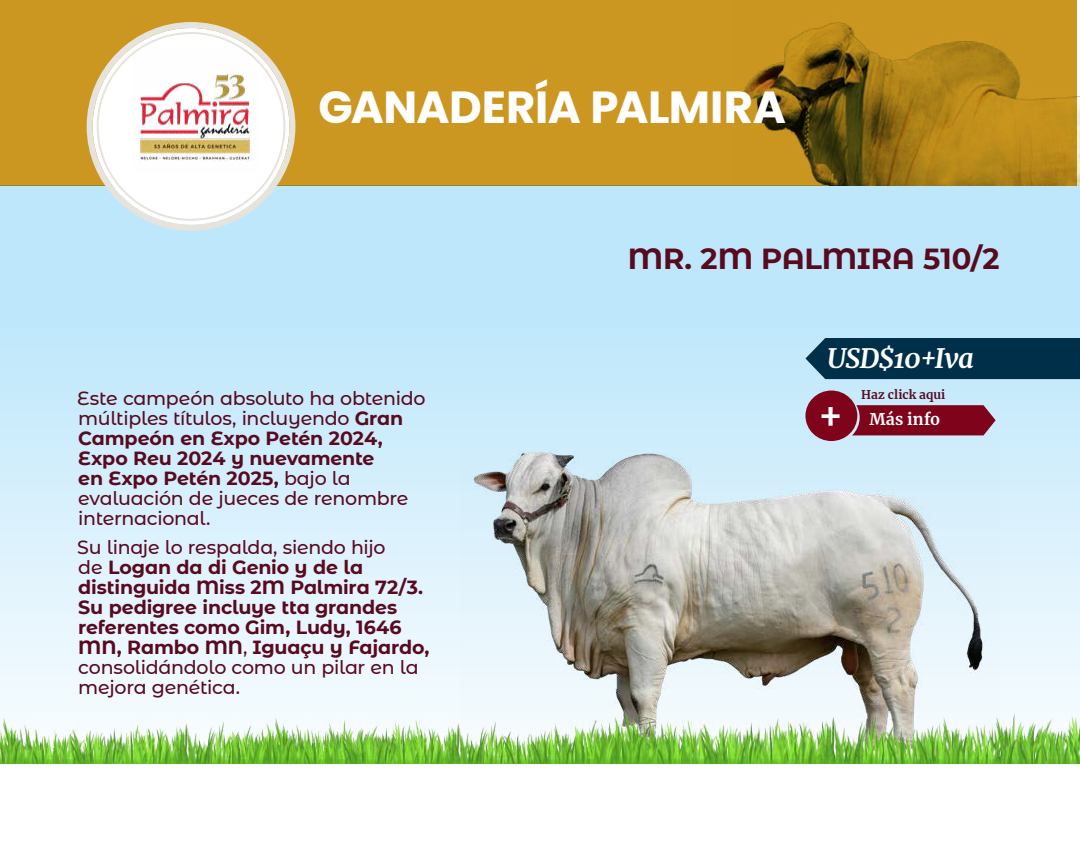
<style>
.page{position:relative;width:1080px;height:864px;background:#fff}
.page>*{position:absolute;margin:0;border:0;box-sizing:border-box;transform-origin:0 0}
.t1{font:700 45px "Poppins";letter-spacing:-.015em;color:#fff}
.t2{font:900 39px "Merriweather";color:#fff}
.t3{font:700 29px "Montserrat Alternates";letter-spacing:-.005em;color:#590a1f}
.t4{font:italic 700 27px "Merriweather";letter-spacing:-.02em;color:#fff}
.t5{font:700 19px/20px "Montserrat Alternates";letter-spacing:-.01em;color:#590a1f}
.t6{font:500 19px/20px "Montserrat Alternates";letter-spacing:-.015em;color:#590a1f}
.t7{font:700 16px "Merriweather";letter-spacing:.01em;color:#fff}
.t8{font:700 12px "Merriweather";letter-spacing:.01em;color:#590a1f}
.s1{font-weight:700}
.s2{font-weight:500}
</style>
<div class="page">
<div style="left:0;top:185px;width:1080px;height:665px;background:linear-gradient(to bottom,#b4e3fb,#fffffd)"></div>
<img style="left:0;top:703px;width:232px;height:60px">
<img style="left:232px;top:703px;width:344px;height:60px">
<img style="left:461px;top:441px;width:539px;height:319px">
<img style="left:576px;top:698px;width:504px;height:65px">
<svg style="left:0;top:0;width:1076px;height:185px;fill:#cc9721"></svg>
<div style="left:93px;top:28px;width:196px;height:197px;background:#fff;border-radius:50%"></div>
<div style="left:87px;top:22px;width:208px;height:209px;border:6px solid #e6e3dd;border-radius:50%"></div>
<div style="left:805px;top:338px;width:275px;height:41px;background:#003049"></div>
<div style="left:805px;top:391px;width:52px;height:50px;background:#7f031a;border-radius:50%"></div>
<svg style="left:852px;top:405px;width:144px;height:30px"></svg>
<img style="left:132px;top:51px;width:126px;height:111px">
<h1 class="t1" style="left:318px;top:81px;width:469px">GANADERÍA PALMIRA</h1>
<p class="t6" style="left:77px;top:388px;width:350px">Este campeón absoluto ha obtenido múltiples títulos, incluyendo <span class="s1">Gran<br>Campeón en Expo Petén 2024,<br>Expo Reu 2024 y nuevamente<br>en Expo Petén 2025,</span> bajo la evaluación de jueces de renombre internacional.</p>
<p class="t5" style="left:77px;top:537px;width:354px"><span class="s2">Su linaje lo respalda, siendo hijo<br>de</span> Logan da di Genio y de la distinguida Miss 2M Palmira 72/3.<br>Su pedigree incluye tta grandes referentes como Gim, Ludy, 1646<br>MN, Rambo MN<span class="s2">,</span> Iguaçu y Fajardo, <span class="s2">consolidándolo como un pilar en la mejora genética.</span></p>
<h3 class="t3" style="left:628px;top:238px;width:373px">MR. 2M PALMIRA 510/2</h3>
<h3 class="t4" style="left:827px;top:339px;width:148px">USD$10+Iva</h3>
<p class="t7" style="left:869px;top:408px;width:72px">Más info</p>
<p class="t8" style="left:861px;top:386px;width:86px">Haz click aqui</p>
<h2 class="t2" style="left:818px;top:388px;width:27px">+</h2>
</div>
